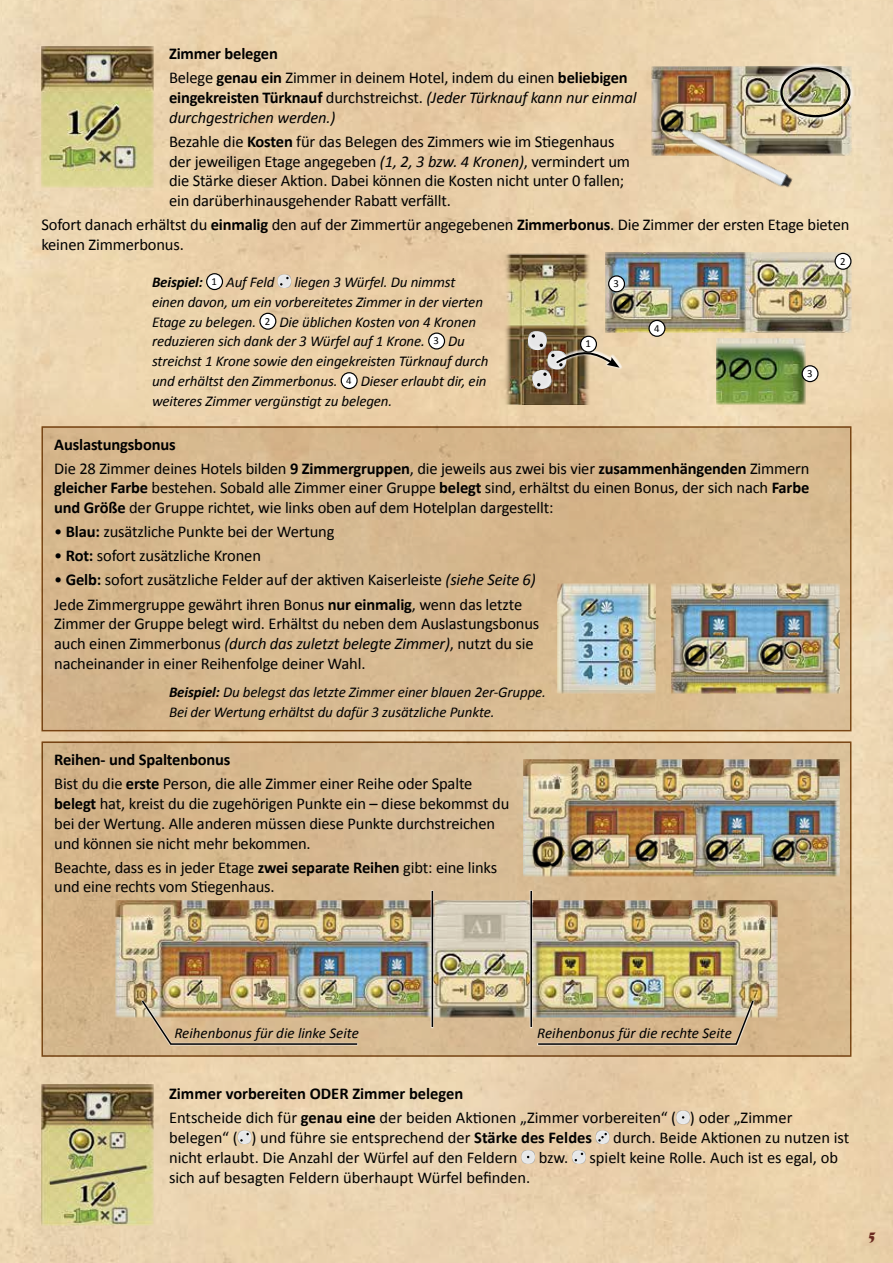
<style>
.page{position:relative;width:893px;height:1263px;background:#fff}
.page>*{position:absolute;margin:0;border:0;box-sizing:border-box;transform-origin:0 0}
.t1{font:16.5px/19.8px "Calibri";letter-spacing:-.01em;color:#000}
.t2{font:italic 16.5px/19.8px "Calibri";letter-spacing:-.01em;color:#000}
.t3{font:italic 15px/19.8px "Calibri";letter-spacing:-.01em;color:#000}
.t4{font:italic 700 15px "Calibri";letter-spacing:-.01em;color:#000}
.t5{font:15px "Matura MT Script Capitals";color:#6a2a1f}
.t6{font:10.8px "Calibri";color:#000}
.s1{font-weight:700}
.s2{font-weight:700;font-style:normal}
.s3{font-style:normal}
.s4{font-style:italic}
.s5{font-weight:400;font-style:normal;font-size:10.8px}
.s6{font-weight:400}
.s7{font-style:normal;font-size:10.8px}
</style>
<div class="page">
<img style="left:0;top:0;width:893px;height:1263px">
<div style="left:42px;top:426px;width:809px;height:305px;background:#d6b88f"></div>
<div style="left:41px;top:426px;width:810px;height:305px;border:2px solid #8f6126"></div>
<div style="left:42px;top:742px;width:809px;height:315px;background:#d6b98f"></div>
<div style="left:41px;top:741px;width:810px;height:316px;border:2px solid #8f6126"></div>
<div style="left:207px;top:274px;width:15px;height:16px;background:#fff;border-radius:50%"></div>
<div style="left:206px;top:273px;width:17px;height:17px;border:1px solid #000;border-radius:50%"></div>
<div style="left:277px;top:274px;width:17px;height:16px;background:#e8caa3"></div>
<div style="left:276px;top:273px;width:17px;height:17px;background:#fff;opacity:.75"></div>
<svg style="left:280px;top:277px;width:9px;height:9px"></svg>
<svg style="left:260px;top:313px;width:16px;height:16px"></svg>
<div style="left:259px;top:313px;width:17px;height:17px;border:1px solid #000;border-radius:50%"></div>
<svg style="left:429px;top:333px;width:15px;height:16px"></svg>
<div style="left:428px;top:332px;width:17px;height:18px;border:1px solid #000;border-radius:50%"></div>
<div style="left:341px;top:373px;width:16px;height:16px;background:#fff;border-radius:50%"></div>
<div style="left:341px;top:372px;width:17px;height:17px;border:1px solid #000;border-radius:50%"></div>
<div style="left:676px;top:1110px;width:16px;height:16px;background:#e7cfab"></div>
<div style="left:675px;top:1109px;width:16px;height:17px;background:#fff;opacity:.75"></div>
<div style="left:237px;top:1130px;width:17px;height:16px;background:#e9d1ac"></div>
<div style="left:236px;top:1129px;width:17px;height:16px;background:#fff;opacity:.75"></div>
<svg style="left:240px;top:1133px;width:9px;height:8px"></svg>
<div style="left:595px;top:1130px;width:17px;height:16px;background:#e7cba8"></div>
<div style="left:594px;top:1129px;width:17px;height:16px;background:#fff;opacity:.75"></div>
<svg style="left:598px;top:1133px;width:9px;height:8px"></svg>
<div style="left:521px;top:1150px;width:16px;height:16px;background:#eacfab"></div>
<div style="left:520px;top:1149px;width:17px;height:16px;background:#fff;opacity:.75"></div>
<div style="left:572px;top:1150px;width:16px;height:16px;background:#eacfab"></div>
<div style="left:571px;top:1149px;width:16px;height:16px;background:#fff;opacity:.75"></div>
<svg style="left:575px;top:1153px;width:8px;height:8px"></svg>
<img style="left:505px;top:255px;width:86px;height:149px">
<img style="left:526px;top:329px;width:98px;height:69px">
<img style="left:605px;top:252px;width:247px;height:80px">
<img style="left:611px;top:291px;width:25px;height:25px">
<img style="left:716px;top:338px;width:89px;height:66px">
<img style="left:716px;top:356px;width:35px;height:25px">
<img style="left:41px;top:46px;width:113px;height:142px">
<img style="left:41px;top:1084px;width:113px;height:142px">
<img style="left:557px;top:584px;width:99px;height:109px">
<img style="left:671px;top:584px;width:169px;height:109px">
<img style="left:683px;top:642px;width:27px;height:28px">
<img style="left:759px;top:641px;width:27px;height:27px">
<img style="left:523px;top:759px;width:317px;height:117px">
<img style="left:529px;top:834px;width:38px;height:38px">
<img style="left:569px;top:837px;width:27px;height:28px">
<img style="left:634px;top:837px;width:27px;height:28px">
<img style="left:704px;top:837px;width:27px;height:28px">
<img style="left:770px;top:837px;width:27px;height:28px">
<img style="left:652px;top:66px;width:199px;height:89px">
<img style="left:635px;top:94px;width:163px;height:114px">
<div style="left:775px;top:62px;width:81px;height:61px;background:#fff;opacity:.75"></div>
<img style="left:781px;top:68px;width:68px;height:48px">
<div style="left:780px;top:67px;width:70px;height:50px;border:2px solid #000;border-radius:50%"></div>
<div style="left:835px;top:253px;width:16px;height:16px;background:#fff;border-radius:50%"></div>
<div style="left:834px;top:253px;width:17px;height:17px;border:1px solid #000;border-radius:50%"></div>
<div style="left:581px;top:336px;width:15px;height:16px;background:#fff;border-radius:50%"></div>
<div style="left:580px;top:336px;width:17px;height:17px;border:1px solid #000;border-radius:50%"></div>
<div style="left:609px;top:276px;width:15px;height:16px;background:#fff;border-radius:50%"></div>
<div style="left:608px;top:275px;width:17px;height:17px;border:1px solid #000;border-radius:50%"></div>
<svg style="left:802px;top:366px;width:16px;height:16px"></svg>
<div style="left:801px;top:365px;width:18px;height:17px;border:1px solid #000;border-radius:50%"></div>
<svg style="left:649px;top:320px;width:16px;height:16px"></svg>
<div style="left:648px;top:320px;width:17px;height:17px;border:1px solid #000;border-radius:50%"></div>
<img style="left:116px;top:900px;width:661px;height:118px">
<div style="left:141px;top:999px;width:217px;height:47px;background:#fff;opacity:.75"></div>
<img style="left:140px;top:999px;width:219px;height:46px">
<hr style="left:431px;top:890px;width:3px;height:138px;background:#fff;opacity:.75">
<hr style="left:432px;top:891px;width:1px;height:136px;background:#000">
<hr style="left:529px;top:890px;width:4px;height:138px;background:#fff;opacity:.75">
<hr style="left:530px;top:891px;width:2px;height:136px;background:#000">
<div style="left:537px;top:999px;width:218px;height:47px;background:#fff;opacity:.75"></div>
<img style="left:537px;top:999px;width:218px;height:46px">
<p class="t1" style="left:169px;top:42px;width:460px;line-height:24px"><span class="s1">Zimmer belegen<br></span>Belege <span class="s1">genau ein</span> Zimmer in deinem Hotel, indem du einen <span class="s1">beliebigen</span></p>
<p class="t2" style="left:169px;top:87px;width:469px"><span class="s2">eingekreisten Türknauf</span> <span class="s3">durchstreichst.</span> (Jeder Türknauf kann nur einmal durchgestrichen werden.)</p>
<p class="t1" style="left:169px;top:132px;width:463px">Bezahle die <span class="s1">Kosten</span> für das Belegen des Zimmers wie im Stiegenhaus der jeweiligen Etage angegeben <span class="s4">(1, 2, 3 bzw. 4 Kronen)</span>, vermindert um die Stärke dieser Aktion. Dabei können die Kosten nicht unter 0 fallen; ein darüberhinausgehender Rabatt verfällt.</p>
<p class="t1" style="left:41px;top:215px;width:809px">Sofort danach erhältst du <span class="s1">einmalig</span> den auf der Zimmertür angegebenen <span class="s1">Zimmerbonus</span>. Die Zimmer der ersten Etage bieten keinen Zimmerbonus.</p>
<p class="t4" style="left:152px;top:272px;width:124px">Beispiel: <span class="s5">1</span> <span class="s6">Auf Feld</span></p>
<p class="t6" style="left:840px;top:254px;width:7px">2</p>
<p class="t3" style="left:152px;top:271px;width:338px;text-indent:142px">liegen 3 Würfel. Du nimmst einen davon, um ein vorbereitetes Zimmer in der vierten Etage zu belegen. <span class="s7">2</span> Die üblichen Kosten von 4 Kronen reduzieren sich dank der 3 Würfel auf 1 Krone. <span class="s7">3</span> Du streichst 1 Krone sowie den eingekreisten Türknauf durch und erhältst den Zimmerbonus. <span class="s7">4</span> Dieser erlaubt dir, ein weiteres Zimmer vergünstigt zu belegen.</p>
<p class="t1" style="left:54px;top:432px;width:757px;line-height:24px"><span class="s1">Auslastungsbonus<br></span>Die 28 Zimmer deines Hotels bilden <span class="s1">9 Zimmergruppen</span>, die jeweils aus zwei bis vier <span class="s1">zusammenhängenden</span> Zimmern</p>
<p class="t1" style="left:54px;top:478px;width:757px"><span class="s1">gleicher Farbe</span> bestehen. Sobald alle Zimmer einer Gruppe <span class="s1">belegt</span> sind, erhältst du einen Bonus, der sich nach <span class="s1">Farbe und Größe</span> der Gruppe richtet, wie links oben auf dem Hotelplan dargestellt:</p>
<p class="t1" style="left:54px;top:522px;width:282px">• <span class="s1">Blau:</span> zusätzliche Punkte bei der Wertung</p>
<p class="t1" style="left:54px;top:546px;width:208px">• <span class="s1">Rot:</span> sofort zusätzliche Kronen</p>
<p class="t1" style="left:54px;top:568px;width:483px;line-height:24px">• <span class="s1">Gelb:</span> sofort zusätzliche Felder auf der aktiven Kaiserleiste <span class="s4">(siehe Seite 6)<br></span>Jede Zimmergruppe gewährt ihren Bonus <span class="s1">nur einmalig</span>, wenn das letzte</p>
<p class="t1" style="left:54px;top:614px;width:487px">Zimmer der Gruppe belegt wird. Erhältst du neben dem Auslastungsbonus auch einen Zimmerbonus <span class="s4">(durch das zuletzt belegte Zimmer)</span>, nutzt du sie nacheinander in einer Reihenfolge deiner Wahl.</p>
<p class="t3" style="left:169px;top:682px;width:379px"><span class="s1">Beispiel:</span> Du belegst das letzte Zimmer einer blauen 2er-Gruppe.<br>Bei der Wertung erhältst du dafür 3 zusätzliche Punkte.</p>
<p class="t1" style="left:54px;top:748px;width:420px;line-height:24px"><span class="s1">Reihen- und Spaltenbonus<br></span>Bist du die <span class="s1">erste</span> Person, die alle Zimmer einer Reihe oder Spalte</p>
<p class="t1" style="left:54px;top:794px;width:457px"><span class="s1">belegt</span> hat, kreist du die zugehörigen Punkte ein – diese bekommst du bei der Wertung. Alle anderen müssen diese Punkte durchstreichen und können sie nicht mehr bekommen.</p>
<p class="t1" style="left:54px;top:857px;width:444px">Beachte, dass es in jeder Etage <span class="s1">zwei separate Reihen</span> gibt: eine links und eine rechts vom Stiegenhaus.</p>
<p class="t6" style="left:614px;top:277px;width:7px">3</p>
<p class="t6" style="left:654px;top:321px;width:7px">4</p>
<p class="t6" style="left:585px;top:337px;width:7px">1</p>
<p class="t6" style="left:807px;top:367px;width:7px">3</p>
<p class="t3" style="left:174px;top:1022px;width:186px">Reihenbonus für die linke Seite</p>
<p class="t3" style="left:537px;top:1022px;width:196px">Reihenbonus für die rechte Seite</p>
<p class="t1" style="left:169px;top:1082px;width:625px;line-height:24px"><span class="s1">Zimmer vorbereiten ODER Zimmer belegen<br></span>Entscheide dich für <span class="s1">genau eine</span> der beiden Aktionen „Zimmer vorbereiten“ ( ) oder „Zimmer</p>
<p class="t1" style="left:169px;top:1127px;width:425px">belegen“ ( ) und führe sie entsprechend der <span class="s1">Stärke des Feldes</span></p>
<p class="t1" style="left:613px;top:1127px;width:238px">durch. Beide Aktionen zu nutzen ist</p>
<p class="t1" style="left:169px;top:1147px;width:350px">nicht erlaubt. Die Anzahl der Würfel auf den Feldern</p>
<p class="t1" style="left:539px;top:1147px;width:31px">bzw.</p>
<p class="t1" style="left:589px;top:1147px;width:250px">spielt keine Rolle. Auch ist es egal, ob</p>
<p class="t1" style="left:169px;top:1167px;width:363px">sich auf besagten Feldern überhaupt Würfel befinden.</p>
<p class="t5" style="left:869px;top:1227px;width:9px">5</p>
</div>
